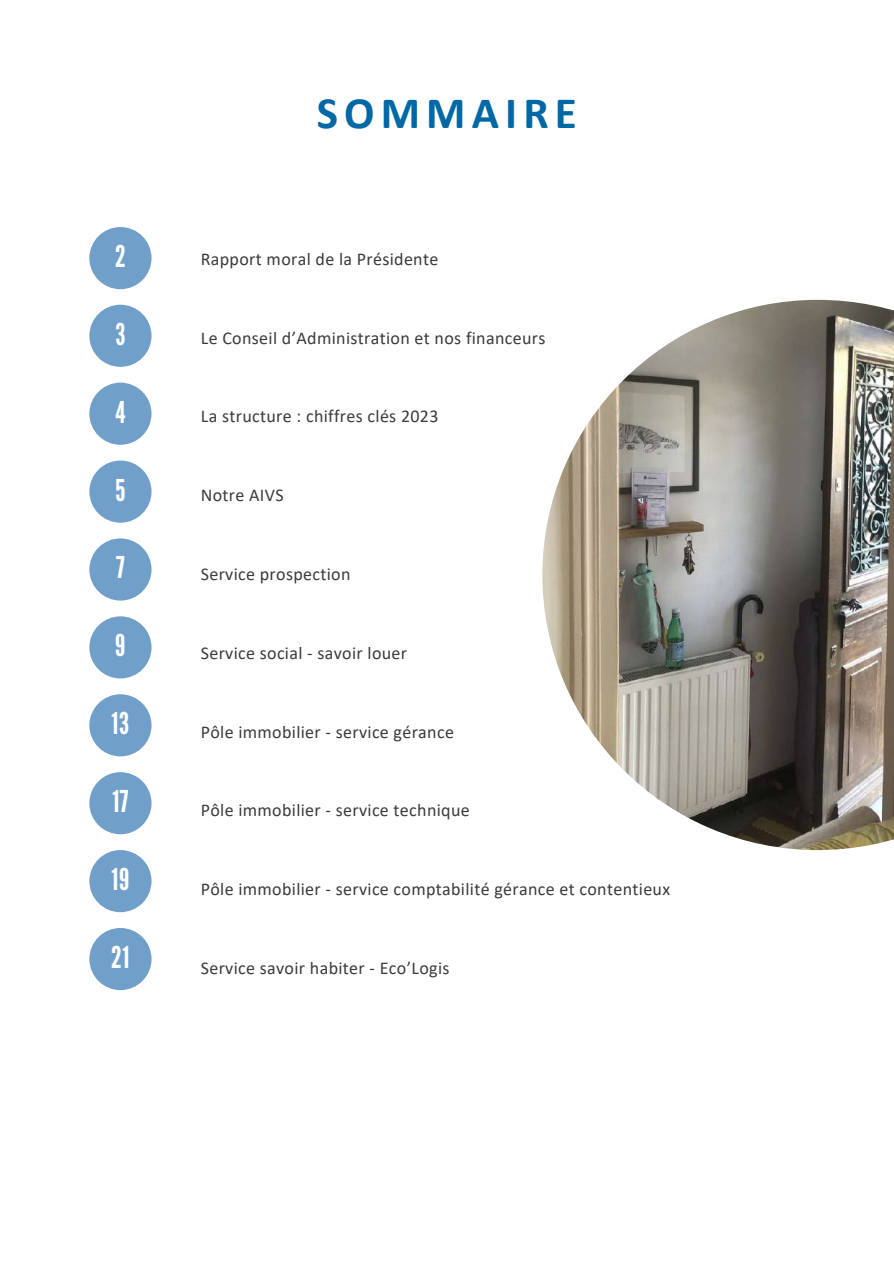
<style>
.page{position:relative;width:894px;height:1264px;background:#fff}
.page>*{position:absolute;margin:0;border:0;box-sizing:border-box;transform-origin:0 0}
.t1{font:700 45px "Calibri";letter-spacing:.135em;color:#0068a5}
.t2{font:30px "League Gothic";letter-spacing:.02em;color:#fff}
.t3{font:18px "Calibri";letter-spacing:.02em;color:#3d3b3a}
</style>
<div class="page">
<img style="left:542px;top:300px;width:351px;height:550px">
<div style="left:89px;top:227px;width:62px;height:62px;background:#70a0ca;border-radius:50%"></div>
<div style="left:89px;top:305px;width:62px;height:62px;background:#70a0ca;border-radius:50%"></div>
<div style="left:89px;top:382px;width:62px;height:63px;background:#70a0ca;border-radius:50%"></div>
<div style="left:89px;top:460px;width:62px;height:62px;background:#70a0ca;border-radius:50%"></div>
<div style="left:89px;top:538px;width:62px;height:62px;background:#70a0ca;border-radius:50%"></div>
<div style="left:89px;top:616px;width:62px;height:62px;background:#70a0ca;border-radius:50%"></div>
<div style="left:89px;top:694px;width:62px;height:62px;background:#70a0ca;border-radius:50%"></div>
<div style="left:89px;top:772px;width:62px;height:62px;background:#70a0ca;border-radius:50%"></div>
<div style="left:89px;top:850px;width:62px;height:62px;background:#70a0ca;border-radius:50%"></div>
<div style="left:89px;top:928px;width:62px;height:62px;background:#70a0ca;border-radius:50%"></div>
<h2 class="t2" style="left:115px;top:239px;width:12px">2</h2>
<h2 class="t2" style="left:115px;top:317px;width:12px">3</h2>
<h2 class="t2" style="left:115px;top:394px;width:12px">4</h2>
<h2 class="t2" style="left:115px;top:472px;width:12px">5</h2>
<h2 class="t2" style="left:116px;top:550px;width:10px">7</h2>
<h2 class="t2" style="left:115px;top:628px;width:12px">9</h2>
<h2 class="t2" style="left:112px;top:706px;width:19px">13</h2>
<h2 class="t2" style="left:112px;top:784px;width:18px">17</h2>
<h2 class="t2" style="left:111px;top:862px;width:19px">19</h2>
<h2 class="t2" style="left:111px;top:939px;width:20px">21</h2>
<h1 class="t1" style="left:317px;top:94px;width:261px">SOMMAIRE</h1>
<p class="t3" style="left:201px;top:251px;width:239px">Rapport moral de la Présidente</p>
<p class="t3" style="left:201px;top:330px;width:346px">Le Conseil d’Administration et nos financeurs</p>
<p class="t3" style="left:201px;top:409px;width:239px">La structure : chiffres clés 2023</p>
<p class="t3" style="left:201px;top:488px;width:84px">Notre AIVS</p>
<p class="t3" style="left:201px;top:566px;width:151px">Service prospection</p>
<p class="t3" style="left:201px;top:645px;width:208px">Service social - savoir louer</p>
<p class="t3" style="left:201px;top:724px;width:254px">Pôle immobilier - service gérance</p>
<p class="t3" style="left:201px;top:803px;width:270px">Pôle immobilier - service technique</p>
<p class="t3" style="left:201px;top:881px;width:471px">Pôle immobilier - service comptabilité gérance et contentieux</p>
<p class="t3" style="left:201px;top:960px;width:250px">Service savoir habiter - Eco’Logis</p>
</div>
